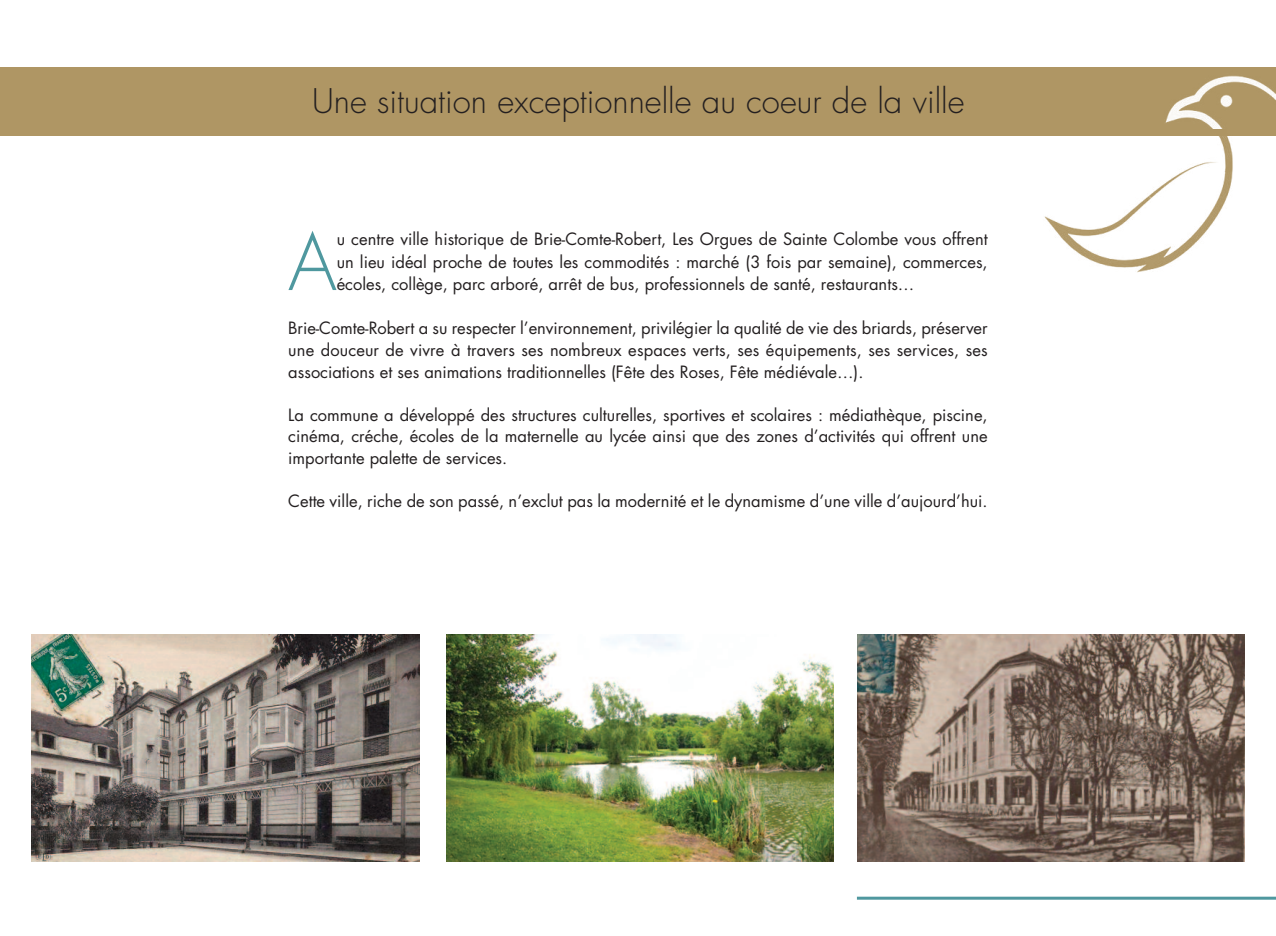
<style>
.page{position:relative;width:1276px;height:936px;background:#fff}
.page>*{position:absolute;margin:0;border:0;box-sizing:border-box;transform-origin:0 0}
.t1{font:300 76.05px "Futura";color:#4f989f}
.t2{font:300 33px "Futura";color:#231f20}
.t3{font:16.5px/21.6px "Futura";color:#231f20;text-align:justify}
</style>
<div class="page">
<div style="left:0;top:67px;width:1276px;height:69px;background:#af9664"></div>
<img style="left:857px;top:634px;width:388px;height:227px">
<img style="left:32px;top:634px;width:387px;height:227px">
<img style="left:446px;top:634px;width:387px;height:227px">
<hr style="left:857px;top:896px;width:419px;height:3px;background:#4f989f">
<img style="left:1044px;top:128px;width:189px;height:145px">
<img style="left:1165px;top:75px;width:111px;height:53px">
<h2 class="t2" style="left:312px;top:86px;width:654px">Une situation exceptionnelle au coeur de la ville</h2>
<h1 class="t1" style="left:288px;top:227px;width:50px">A</h1>
<p class="t3" style="left:337px;top:229px;width:652px;line-height:22.5px">u centre ville historique de Brie-Comte-Robert, Les Orgues de Sainte Colombe vous offrent un lieu idéal proche de toutes les commodités : marché (3 fois par semaine), commerces, écoles, collège, parc arboré, arrêt de bus, professionnels de santé, restaurants…</p>
<p class="t3" style="left:288px;top:319px;width:701px">Brie-Comte-Robert a su respecter l’environnement, privilégier la qualité de vie des briards, préserver une douceur de vivre à travers ses nombreux espaces verts, ses équipements, ses services, ses associations et ses animations traditionnelles (Fête des Roses, Fête médiévale…).</p>
<p class="t3" style="left:288px;top:405px;width:701px">La commune a développé des structures culturelles, sportives et scolaires : médiathèque, piscine, cinéma, créche, écoles de la maternelle au lycée ainsi que des zones d’activités qui offrent une importante palette de services.</p>
<p class="t3" style="left:288px;top:492px;width:701px">Cette ville, riche de son passé, n’exclut pas la modernité et le dynamisme d’une ville d’aujourd’hui.</p>
</div>
